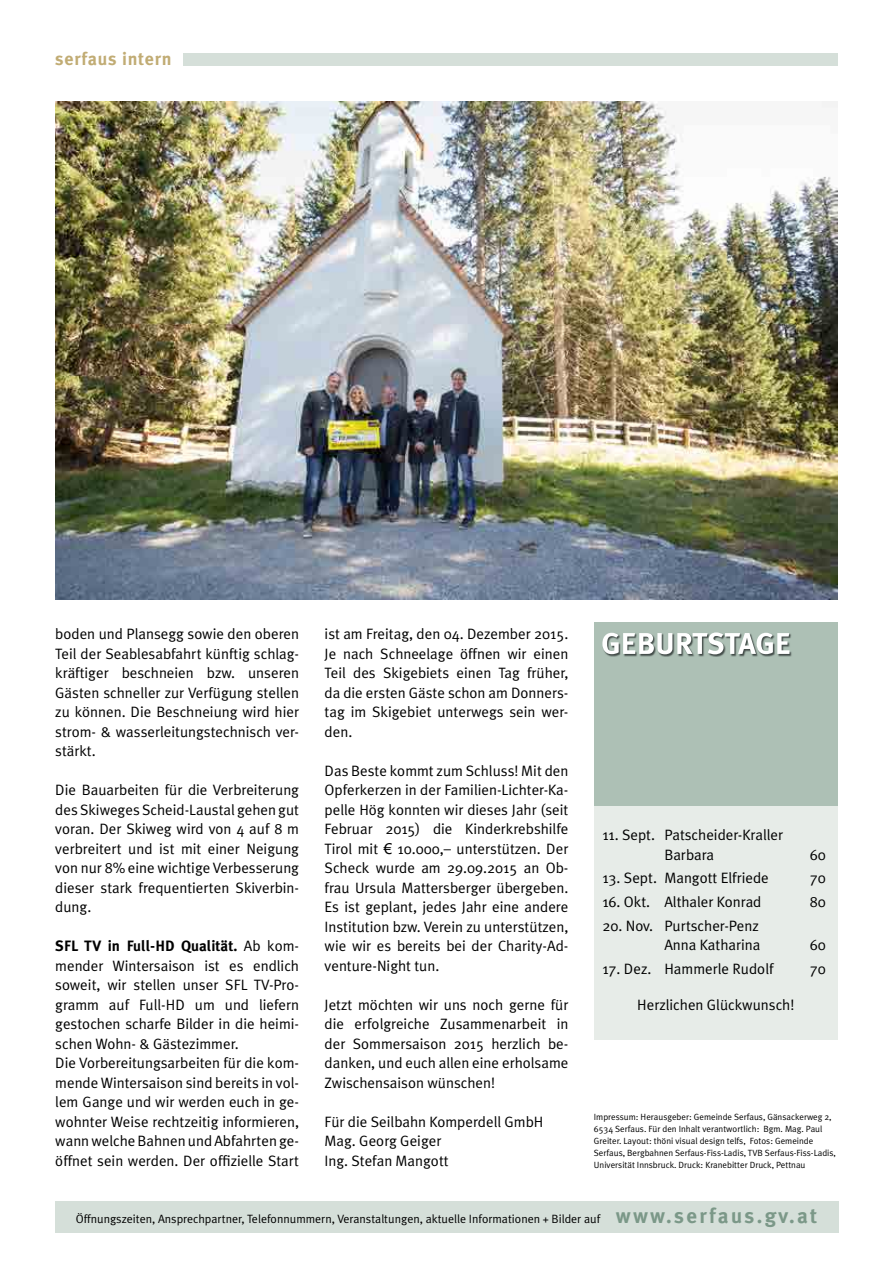
<style>
.page{position:relative;width:893px;height:1263px;background:#fff}
.page>*{position:absolute;margin:0;border:0;box-sizing:border-box;transform-origin:0 0}
.t1{font:700 18px "Meta Plus";letter-spacing:.04em;color:#c1ac74}
.t2{font:15px/19.5px "Meta Plus Normal";color:#000;text-align:justify}
.t3{font:700 15px "Meta Plus";color:#000}
.t4{font:12px "Meta Plus Normal";color:#000}
.t5{font:9px/12px "Meta Plus Normal";color:#000}
.s1{font-family:"Meta Plus Normal";font-weight:400}
.s2{font-family:"Arial"}
.s3{font-family:"Meta Plus";font-weight:700;font-size:21px;color:#7b9888}
</style>
<div class="page">
<div style="left:183px;top:53px;width:655px;height:12px;background:#d5dfd9"></div>
<div style="left:55px;top:1202px;width:783px;height:31px;background:#d5dfd9"></div>
<img style="left:55px;top:102px;width:783px;height:498px">
<div style="left:594px;top:803px;width:244px;height:237px;background:#e7ece8"></div>
<div style="left:594px;top:622px;width:244px;height:184px;background:#adc0b5"></div>
<img style="left:606px;top:634px;width:186px;height:22px">
<svg style="left:602px;top:632px;width:187px;height:22px"></svg>
<p class="t1" style="left:55px;top:48px;width:118px">serfaus intern</p>
<p class="t2" style="left:55px;top:624px;width:245px">boden und Plansegg sowie den oberen Teil der Seablesabfahrt künftig schlag&shy;kräftiger beschneien bzw. unseren Gästen schneller zur Verfügung stellen zu können. Die Beschneiung wird hier strom- &amp; wasserleitungstechnisch ver&shy;stärkt.</p>
<p class="t2" style="left:55px;top:780px;width:245px">Die Bauarbeiten für die Verbreiterung des Skiweges Scheid-Laustal gehen gut voran. Der Skiweg wird von 4 auf 8 m verbreitert und ist mit einer Neigung von nur 8% eine wichtige Verbesserung dieser stark frequentierten Skiverbin&shy;dung.</p>
<p class="t3" style="left:55px;top:937px;width:245px">SFL TV in Full-HD Qualität. <span class="s1">Ab kom-</span></p>
<p class="t2" style="left:55px;top:955px;width:245px;text-align:left">mender Wintersaison ist es endlich soweit, wir stellen unser SFL TV-Pro&shy;gramm auf Full-HD um und liefern gestochen scharfe Bilder in die heimi&shy;schen Wohn- &amp; Gästezimmer.<br>Die Vorbereitungsarbeiten für die kom&shy;mende Wintersaison sind bereits in vol&shy;lem Gange und wir werden euch in ge&shy;wohnter Weise rechtzeitig informieren, wann welche Bahnen und Abfahrten ge&shy;öffnet sein werden. Der offizielle Start</p>
<p class="t2" style="left:325px;top:624px;width:245px">ist am Freitag, den 04. Dezember 2015.<br>Je nach Schneelage öffnen wir einen Teil des Skigebiets einen Tag früher, da die ersten Gäste schon am Donners&shy;tag im Skigebiet unterwegs sein wer&shy;den.</p>
<p class="t2" style="left:325px;top:760px;width:245px">Das Beste kommt zum Schluss! Mit den Opferkerzen in der Familien-Lichter-Ka&shy;pelle Hög konnten wir dieses Jahr (seit Februar 2015) die Kinderkrebshilfe Tirol mit <span class="s2">€</span> 10.000,– unterstützen. Der Scheck wurde am 29.09.2015 an Ob&shy;frau Ursula Mattersberger übergeben.<br>Es ist geplant, jedes Jahr eine andere Institution bzw. Verein zu unterstützen, wie wir es bereits bei der Charity-Ad&shy;venture-Night tun.</p>
<p class="t2" style="left:325px;top:994px;width:245px">Jetzt möchten wir uns noch gerne für die erfolgreiche Zusammenarbeit in der Sommersaison 2015 herzlich be&shy;danken, und euch allen eine erholsame Zwischensaison wünschen!</p>
<p class="t2" style="left:325px;top:1111px;width:220px;text-align:left">Für die Seilbahn Komperdell GmbH<br>Mag. Georg Geiger<br>Ing. Stefan Mangott</p>
<p class="t2" style="left:602px;top:825px;width:182px;text-align:center">11. Sept. Patscheider-Kraller<br>Barbara</p>
<p class="t2" style="left:810px;top:844px;width:18px">60</p>
<p class="t2" style="left:602px;top:868px;width:168px">13. Sept. Mangott Elfriede</p>
<p class="t2" style="left:810px;top:868px;width:18px">70</p>
<p class="t2" style="left:602px;top:892px;width:161px">16. Okt. Althaler Konrad</p>
<p class="t2" style="left:810px;top:892px;width:18px">80</p>
<p class="t2" style="left:602px;top:916px;width:159px;text-align:right">20. Nov. Purtscher-Penz<br>Anna Katharina</p>
<p class="t2" style="left:810px;top:935px;width:18px">60</p>
<p class="t2" style="left:602px;top:959px;width:173px">17. Dez. Hammerle Rudolf</p>
<p class="t2" style="left:810px;top:959px;width:18px">70</p>
<p class="t2" style="left:637px;top:994px;width:159px">Herzlichen Glückwunsch!</p>
<p class="t5" style="left:594px;top:1110px;width:244px">Impressum: Herausgeber: Gemeinde Serfaus, Gäns ackerweg 2, 6534 Serfaus. Für den Inhalt verantwortlich: Bgm. Mag. Paul Greiter. Layout: thöni visual design telfs, Fotos: Gemeinde Serfaus, Bergbahnen Serfaus-Fiss-Ladis, TVB Serfaus-Fiss-Ladis, Universität Innsbruck. Druck: Kranebitter Druck, Pettnau</p>
<p class="t4" style="left:76px;top:1212px;width:743px">Öffnungszeiten, Ansprechpartner, Telefonnummern, Veranstaltungen, aktuelle Informationen + Bilder auf <span class="s3">www.serfaus.gv.at</span></p>
</div>
